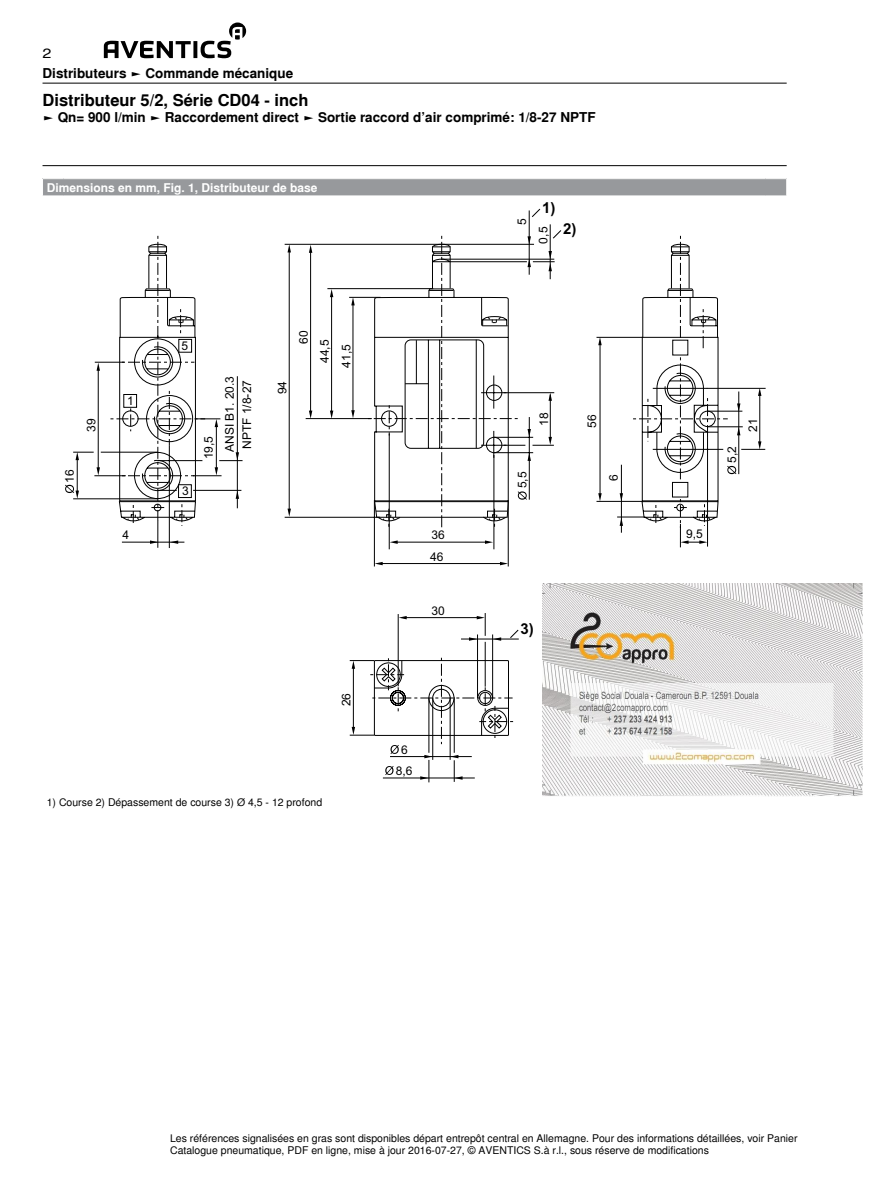
<style>
.page{position:relative;width:893px;height:1191px;background:#fff}
.page>*{position:absolute;margin:0;border:0;box-sizing:border-box;transform-origin:0 0}
.t1{font:700 16.5px "Nimbus Sans Global";color:#000}
.t2{font:700 15px "Arial";color:#000}
.t3{font:700 13.5px "Nimbus Sans Global";color:#000}
.t4{font:13.5px "Nimbus Sans Global";color:#000;scale:1.2 1}
.t5{font:12px/21px "Arial";color:#000;text-align:center}
.t6{font:700 12px "Nimbus Sans Global";color:#fff}
.t7{font:10.5px/12.6px "Nimbus Sans Global";color:#000}
</style>
<div class="page">
<svg style="left:104px;top:23px;width:142px;height:35px"></svg>
<hr style="left:43px;top:83px;width:744px;height:1px;background:#000">
<hr style="left:43px;top:165px;width:744px;height:1px;background:#000">
<div style="left:43px;top:179px;width:744px;height:17px;background:#97999c"></div>
<svg style="left:42px;top:178px;width:22px;height:18px"></svg>
<svg style="left:766px;top:178px;width:21px;height:18px"></svg>
<svg style="left:374px;top:528px;width:135px;height:130px"></svg>
<hr style="left:285px;top:244px;width:156px;height:1px;background:#000">
<hr style="left:327px;top:288px;width:106px;height:1px;background:#000">
<hr style="left:349px;top:297px;width:32px;height:1px;background:#000">
<hr style="left:389px;top:434px;width:1px;height:115px;background:#000">
<hr style="left:494px;top:455px;width:1px;height:94px;background:#000">
<hr style="left:508px;top:500px;width:1px;height:66px;background:#000">
<hr style="left:374px;top:500px;width:1px;height:66px;background:#000">
<hr style="left:285px;top:517px;width:95px;height:1px;background:#000">
<hr style="left:398px;top:614px;width:1px;height:72px;background:#000">
<hr style="left:485px;top:642px;width:1px;height:44px;background:#000">
<hr style="left:477px;top:634px;width:1px;height:64px;background:#000">
<hr style="left:492px;top:634px;width:1px;height:64px;background:#000">
<hr style="left:707px;top:388px;width:59px;height:1px;background:#000">
<hr style="left:596px;top:501px;width:47px;height:1px;background:#000">
<hr style="left:596px;top:337px;width:47px;height:1px;background:#000">
<hr style="left:306px;top:418px;width:66px;height:1px;background:#000">
<hr style="left:404px;top:617px;width:75px;height:1px;background:#000">
<svg style="left:399px;top:616px;width:8px;height:3px"></svg>
<hr style="left:395px;top:542px;width:92px;height:1px;background:#000">
<svg style="left:485px;top:540px;width:8px;height:4px"></svg>
<svg style="left:390px;top:540px;width:8px;height:4px"></svg>
<hr style="left:380px;top:563px;width:122px;height:1px;background:#000">
<svg style="left:500px;top:562px;width:8px;height:3px"></svg>
<svg style="left:375px;top:562px;width:8px;height:3px"></svg>
<hr style="left:461px;top:639px;width:58px;height:1px;background:#000">
<svg style="left:469px;top:613px;width:17px;height:28px"></svg>
<svg style="left:493px;top:637px;width:8px;height:4px"></svg>
<svg style="left:350px;top:658px;width:163px;height:124px"></svg>
<svg style="left:510px;top:629px;width:9px;height:9px"></svg>
<svg style="left:532px;top:208px;width:8px;height:9px"></svg>
<svg style="left:65px;top:236px;width:178px;height:312px"></svg>
<hr style="left:353px;top:303px;width:1px;height:108px;background:#000">
<svg style="left:351px;top:297px;width:4px;height:8px"></svg>
<svg style="left:351px;top:410px;width:4px;height:8px"></svg>
<hr style="left:550px;top:224px;width:1px;height:55px;background:#000">
<hr style="left:529px;top:210px;width:1px;height:65px;background:#000">
<svg style="left:368px;top:230px;width:193px;height:298px"></svg>
<hr style="left:600px;top:343px;width:1px;height:151px;background:#000">
<svg style="left:617px;top:236px;width:148px;height:311px"></svg>
<svg style="left:598px;top:337px;width:4px;height:8px"></svg>
<svg style="left:598px;top:493px;width:4px;height:8px"></svg>
<hr style="left:331px;top:295px;width:1px;height:116px;background:#000">
<svg style="left:330px;top:289px;width:3px;height:8px"></svg>
<svg style="left:330px;top:410px;width:3px;height:9px"></svg>
<hr style="left:310px;top:251px;width:1px;height:160px;background:#000">
<svg style="left:309px;top:245px;width:3px;height:8px"></svg>
<svg style="left:309px;top:410px;width:3px;height:9px"></svg>
<hr style="left:289px;top:250px;width:1px;height:259px;background:#000">
<svg style="left:288px;top:244px;width:3px;height:8px"></svg>
<svg style="left:288px;top:508px;width:3px;height:9px"></svg>
<img style="left:542px;top:584px;width:320px;height:212px">
<p class="t4" style="left:43px;top:43px;width:9px">2</p>
<p class="t3" style="left:43px;top:63px;width:252px">Distributeurs ► Commande mécanique</p>
<h1 class="t1" style="left:43px;top:87px;width:267px">Distributeur 5/2, Série CD04 - inch</h1>
<p class="t3" style="left:43px;top:107px;width:555px">► Qn= 900 l/min ► Raccordement direct ► Sortie raccord d’air comprimé: 1/8-27 NPTF</p>
<p class="t6" style="left:47px;top:178px;width:272px">Dimensions en mm, Fig. 1, Distributeur de base</p>
<p class="t5" style="left:81px;top:432px;width:15px;rotate:-90deg">39</p>
<p class="t5" style="left:59px;top:482px;width:15px;rotate:-90deg">16</p>
<p class="t5" style="left:127px;top:390px;width:8px">1</p>
<p class="t5" style="left:181px;top:335px;width:8px">5</p>
<p class="t5" style="left:182px;top:480px;width:8px">3</p>
<p class="t5" style="left:198px;top:452px;width:78px;text-align:left;text-indent:-7px;rotate:-90deg">19,5<br>ANSI B1. 20.3</p>
<p class="t5" style="left:237px;top:449px;width:70px;rotate:-90deg">NPTF 1/8-27</p>
<p class="t5" style="left:272px;top:394px;width:15px;rotate:-90deg">94</p>
<p class="t5" style="left:293px;top:344px;width:15px;rotate:-90deg">60</p>
<p class="t5" style="left:314px;top:363px;width:25px;rotate:-90deg">44,5</p>
<p class="t5" style="left:336px;top:368px;width:25px;rotate:-90deg">41,5</p>
<p class="t5" style="left:123px;top:525px;width:8px">4</p>
<p class="t5" style="left:431px;top:525px;width:15px">36</p>
<p class="t5" style="left:430px;top:546px;width:15px">46</p>
<p class="t5" style="left:336px;top:706px;width:15px;rotate:-90deg">26</p>
<p class="t7" style="left:47px;top:795px;width:277px">1) Course 2) Dépassement de course 3) Ø 4,5 - 12 profond</p>
<p class="t5" style="left:431px;top:600px;width:15px">30</p>
<p class="t5" style="left:396px;top:739px;width:18px">6<br>8,6</p>
<p class="t5" style="left:511px;top:225px;width:8px;rotate:-90deg">5</p>
<h2 class="t2" style="left:542px;top:198px;width:15px">1)</h2>
<p class="t5" style="left:533px;top:243px;width:18px;rotate:-90deg">0,5</p>
<h2 class="t2" style="left:563px;top:219px;width:15px">2)</h2>
<p class="t5" style="left:533px;top:426px;width:15px;rotate:-90deg">18</p>
<p class="t5" style="left:512px;top:488px;width:18px;rotate:-90deg">5,5</p>
<p class="t5" style="left:581px;top:428px;width:15px;rotate:-90deg">56</p>
<p class="t5" style="left:603px;top:481px;width:8px;rotate:-90deg">6</p>
<h2 class="t2" style="left:520px;top:619px;width:15px">3)</h2>
<p class="t5" style="left:721px;top:463px;width:18px;rotate:-90deg">5,2</p>
<p class="t5" style="left:742px;top:432px;width:15px;rotate:-90deg">21</p>
<p class="t5" style="left:686px;top:524px;width:18px">9,5</p>
<p class="t7" style="left:170px;top:1131px;width:629px">Les références signalisées en gras sont disponibles départ entrepôt central en Allemagne. Pour des informations détaillées, voir Panier<br>Catalogue pneumatique, PDF en ligne, mise à jour 2016-07-27, © AVENTICS S.à r.l., sous réserve de modifications</p>
</div>
